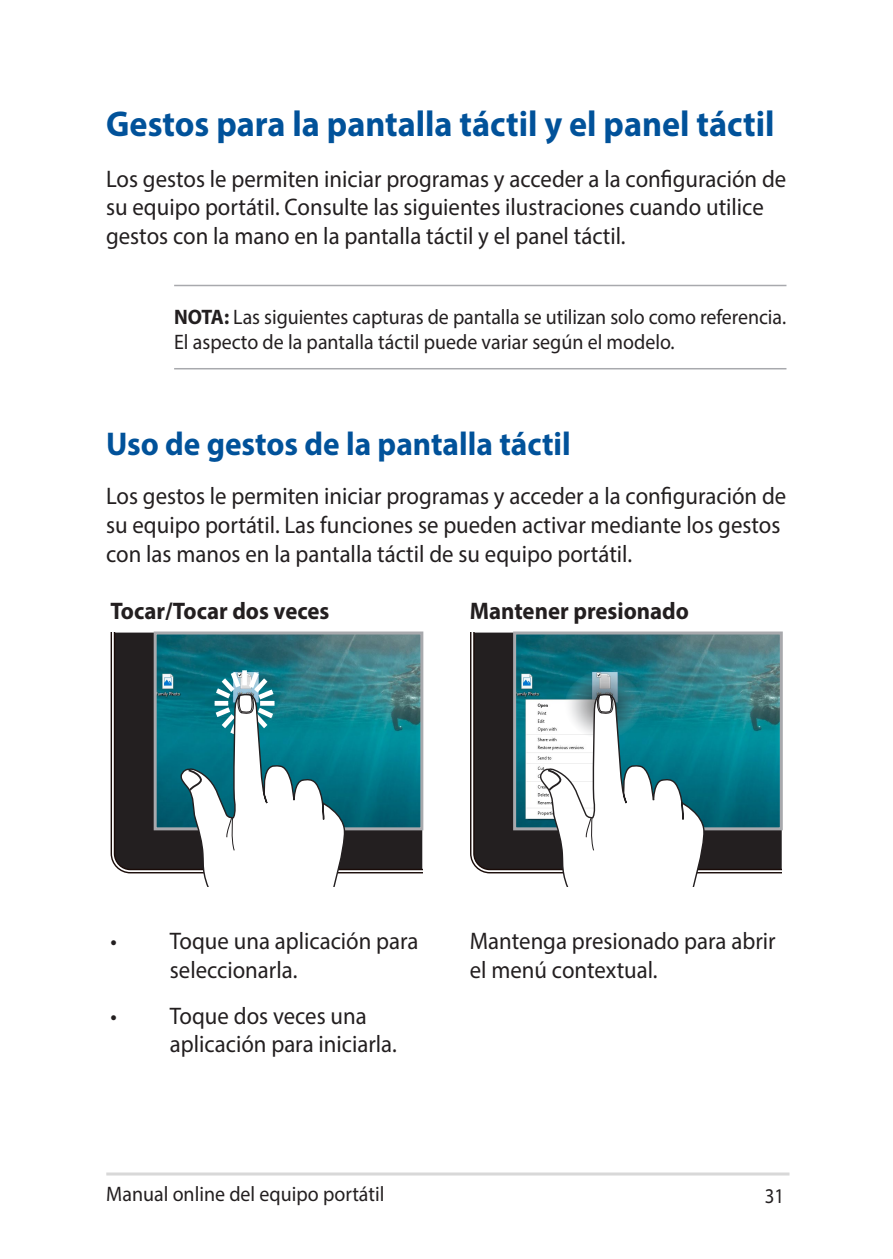
<style>
.page{position:relative;width:893px;height:1259px;background:#fff}
.page>*{position:absolute;margin:0;border:0;box-sizing:border-box;transform-origin:0 0}
.t1{font:700 36px "Myriad Pro";color:#01529a;scale:.95 1}
.t2{font:700 33px "Myriad Pro";color:#01529a;scale:.95 1}
.t3{font:24px/28.8px "Myriad Pro";color:#231f20;scale:.95 1}
.t4{font:700 24px "Myriad Pro";color:#231f20;scale:.95 1}
.t5{font:21px/25.2px "Myriad Pro";color:#231f20;scale:.95 1}
.t6{font:21px "Myriad Pro";color:#231f20;scale:.9 1}
.s1{font-weight:700}
</style>
<div class="page">
<hr style="left:106px;top:1172px;width:683px;height:3px;background:#d8d8d8">
<svg style="left:111px;top:632px;width:311px;height:241px;background:#2e292a"></svg>
<img style="left:158px;top:635px;width:261px;height:191px">
<div style="left:154px;top:631px;width:269px;height:199px;border:3px solid #a8a9ad"></div>
<svg style="left:161px;top:666px;width:185px;height:221px"></svg>
<svg style="left:470px;top:632px;width:312px;height:241px;background:#2e292a"></svg>
<img style="left:517px;top:635px;width:262px;height:191px">
<div style="left:513px;top:631px;width:270px;height:199px;border:3px solid #a8a9ad"></div>
<svg style="left:565px;top:671px;width:77px;height:68px"></svg>
<svg style="left:521px;top:689px;width:184px;height:198px"></svg>
<hr style="left:174px;top:285px;width:612px;height:1px;background:#a8a9ad">
<hr style="left:174px;top:368px;width:612px;height:1px;background:#a8a9ad">
<h1 class="t1" style="left:106px;top:101px;width:705px">Gestos para la pantalla táctil y el panel táctil</h1>
<p class="t3" style="left:106px;top:164px;width:717px">Los gestos le permiten iniciar programas y acceder a la configuración de su equipo portátil. Consulte las siguientes ilustraciones cuando utilice gestos con la mano en la pantalla táctil y el panel táctil.</p>
<p class="t5" style="left:174px;top:304px;width:646px"><span class="s1">NOTA:</span> Las siguientes capturas de pantalla se utilizan solo como referencia.<br>El aspecto de la pantalla táctil puede variar según el modelo.</p>
<h2 class="t2" style="left:106px;top:422px;width:491px">Uso de gestos de la pantalla táctil</h2>
<p class="t3" style="left:106px;top:481px;width:717px">Los gestos le permiten iniciar programas y acceder a la configuración de su equipo portátil. Las funciones se pueden activar mediante los gestos con las manos en la pantalla táctil de su equipo portátil.</p>
<p class="t4" style="left:110px;top:595px;width:232px">Tocar/Tocar dos veces</p>
<p class="t4" style="left:470px;top:595px;width:232px">Mantener presionado</p>
<p class="t3" style="left:170px;top:926px;width:263px;text-indent:-60px">• Toque una aplicación para seleccionarla.</p>
<p class="t3" style="left:170px;top:1000px;width:241px;text-indent:-60px">• Toque dos veces una aplicación para iniciarla.</p>
<p class="t3" style="left:470px;top:926px;width:323px">Mantenga presionado para abrir el menú contextual.</p>
<p class="t5" style="left:106px;top:1180px;width:294px">Manual online del equipo portátil</p>
<p class="t6" style="left:765px;top:1182px;width:23px">31</p>
</div>
